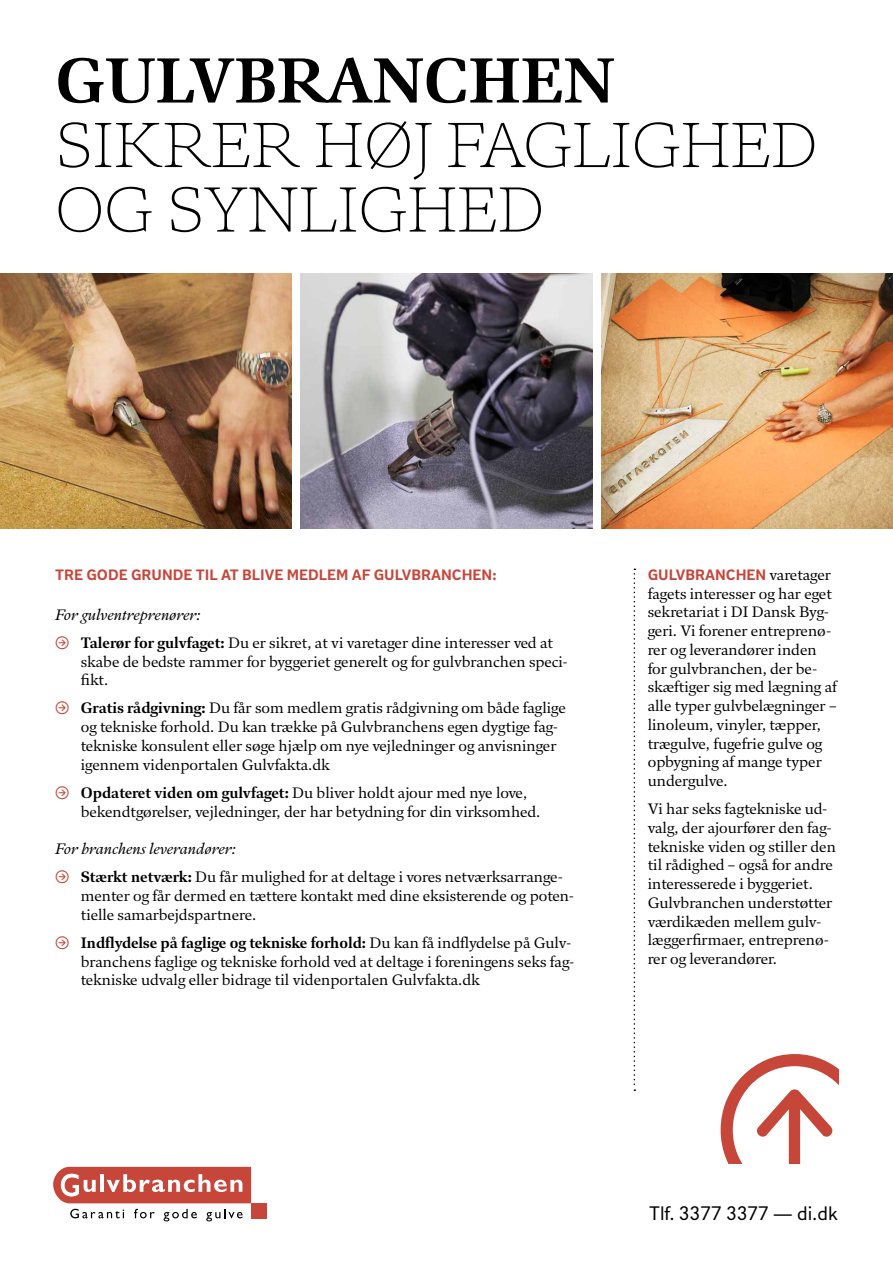
<style>
.page{position:relative;width:893px;height:1263px;background:#fff}
.page>*{position:absolute;margin:0;border:0;box-sizing:border-box;transform-origin:0 0}
.t1{font:300 63px/64.5px "DI Serif";color:#000}
.t2{font:700 63px "DI Serif";color:#000}
.t3{font:19.5px "DI Sans";color:#000}
.t4{font:15px/18.8px "DI Serif";color:#000}
.t5{font:700 15px "DI Sans";color:#c6463a}
.s1{font-style:italic}
.s2{font-family:"DI Stuff";color:#c6463a}
.s3{font-weight:700}
.s4{font-family:"DI Serif";font-weight:400;color:#000}
</style>
<div class="page">
<svg style="left:634px;top:568px;width:1px;height:523px"></svg>
<img style="left:601px;top:274px;width:292px;height:255px">
<img style="left:300px;top:274px;width:292px;height:255px">
<img style="left:0;top:274px;width:292px;height:255px">
<div style="left:251px;top:1203px;width:15px;height:15px;background:#c6463a"></div>
<svg style="left:53px;top:1167px;width:198px;height:54px"></svg>
<svg style="left:721px;top:1054px;width:118px;height:110px"></svg>
<h1 class="t2" style="left:55px;top:40px;width:561px">GULVBRANCHEN</h1>
<h1 class="t1" style="left:55px;top:111px;width:764px">SIKRER HØJ FAGLIGHED<br>OG SYNLIGHED</h1>
<p class="t5" style="left:55px;top:565px;width:443px">TRE GODE GRUNDE TIL AT BLIVE MEDLEM AF GULVBRANCHEN:</p>
<p class="t4" style="left:55px;top:600px;width:499px;line-height:28.2px"><span class="s1">For gulventreprenører:<br></span><span class="s2">&gt;</span> <span class="s3">Talerør for gulvfaget:</span> Du er sikret, at vi varetager dine interesser ved at</p>
<p class="t4" style="left:81px;top:652px;width:488px">skabe de bedste rammer for byggeriet generelt og for gulvbranchen speci&shy;fikt.</p>
<p class="t4" style="left:81px;top:698px;width:487px;text-indent:-26px"><span class="s2">&gt;</span> <span class="s3">Gratis rådgivning:</span> Du får som medlem gratis rådgivning om både faglige og tekniske forhold. Du kan trække på Gulvbranchens egen dygtige fag&shy;tekniske konsulent eller søge hjælp om nye vejledninger og anvisninger igennem videnportalen Gulvfakta.dk</p>
<p class="t4" style="left:81px;top:783px;width:461px;text-indent:-26px"><span class="s2">&gt;</span> <span class="s3">Opdateret viden om gulvfaget:</span> Du bliver holdt ajour med nye love, bekendtgørelser, vejledninger, der har betydning for din virksomhed.</p>
<p class="t4" style="left:55px;top:834px;width:509px;line-height:28.2px"><span class="s1">For branchens leverandører:<br></span><span class="s2">&gt;</span> <span class="s3">Stærkt netværk:</span> Du får mulighed for at deltage i vores netværksarrange-</p>
<p class="t4" style="left:81px;top:886px;width:494px">menter og får dermed en tættere kontakt med dine eksisterende og poten&shy;tielle samarbejdspartnere.</p>
<p class="t4" style="left:81px;top:933px;width:495px;text-indent:-26px"><span class="s2">&gt;</span> <span class="s3">Indflydelse på faglige og tekniske forhold:</span> Du kan få indflydelse på Gulv&shy;branchens faglige og tekniske forhold ved at deltage i foreningens seks fag&shy;tekniske udvalg eller bidrage til videnportalen Gulvfakta.dk</p>
<p class="t5" style="left:648px;top:565px;width:185px">GULVBRANCHEN <span class="s4">varetager</span></p>
<p class="t4" style="left:648px;top:584px;width:191px">fagets interesser og har eget sekretariat i DI Dansk Byg&shy;geri. Vi forener entreprenø&shy;rer og leverandører inden for gulvbranchen, der be&shy;skæftiger sig med lægning af alle typer gulvbelægninger – linoleum, vinyler, tæpper, trægulve, fugefrie gulve og opbygning af mange typer undergulve.</p>
<p class="t4" style="left:648px;top:799px;width:190px">Vi har seks fagtekniske ud&shy;valg, der ajourfører den fag&shy;tekniske viden og stiller den til rådighed – også for andre interesserede i byggeriet.<br>Gulvbranchen understøtter værdikæden mellem gulv&shy;læggerfirmaer, entreprenø&shy;rer og leverandører.</p>
<h2 class="t3" style="left:649px;top:1201px;width:190px">Tlf. 3377 3377 — di.dk</h2>
</div>
